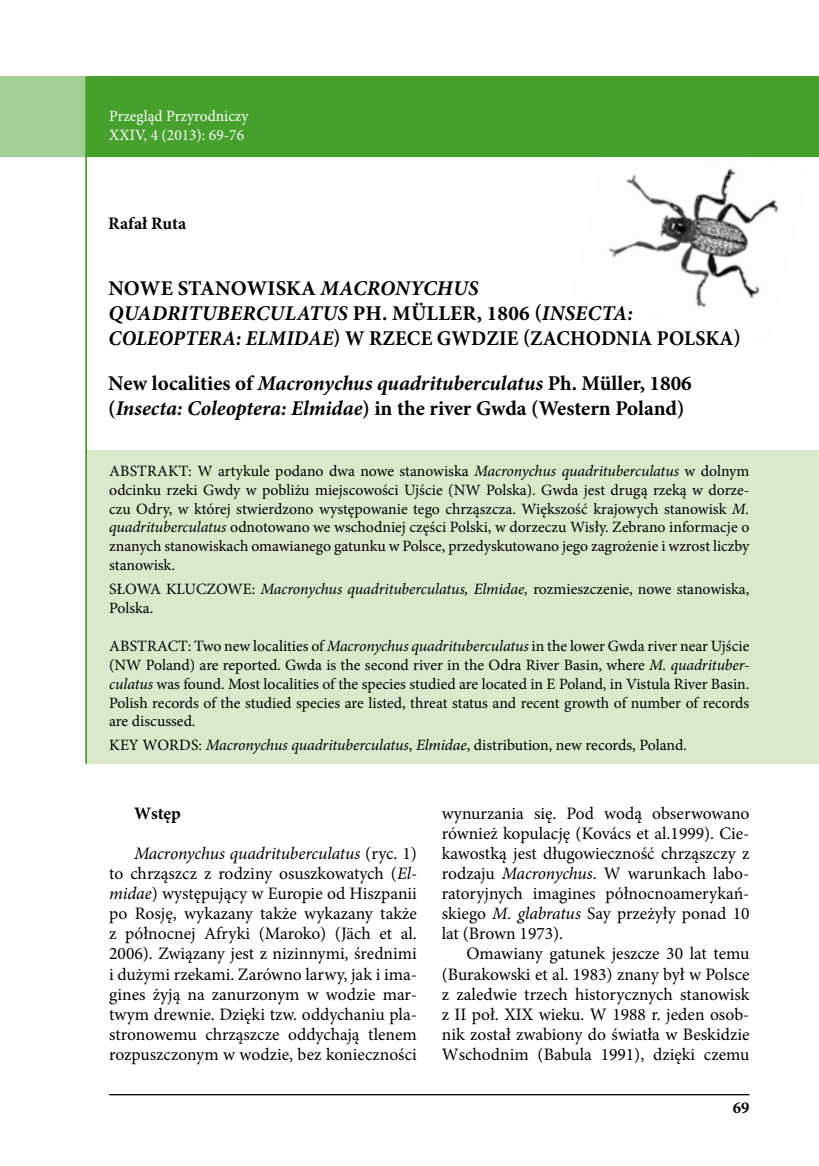
<style>
.page{position:relative;width:819px;height:1166px;background:#fff}
.page>*{position:absolute;margin:0;border:0;box-sizing:border-box;transform-origin:0 0}
.t1{font:700 21px/25.2px "Minion Pro";color:#000}
.t2{font:17.5px/20.1px "Minion Pro";color:#000;text-align:justify}
.t3{font:700 17.5px "Minion Pro";letter-spacing:.005em;color:#000}
.t4{font:700 16.62px "Minion Pro";color:#000}
.t5{font:15.75px/18.9px "Minion Pro";color:#000;text-align:justify}
.t6{font:15.75px/18.9px "Minion Pro";color:#fff}
.s1{font-style:italic}
</style>
<div class="page">
<hr style="left:109px;top:1094px;width:640px;height:1px;background:#000">
<img style="left:608px;top:168px;width:171px;height:140px">
<div style="left:0;top:77px;width:819px;height:80px;background:#45a12b"></div>
<div style="left:0;top:0;width:87px;height:1166px;background:#fff"></div>
<div style="left:86px;top:450px;width:733px;height:314px;background:#dae8cc"></div>
<hr style="left:85px;top:77px;width:2px;height:687px;background:#45a12b">
<p class="t6" style="left:109px;top:106px;width:141px">Przegląd Przyrodniczy<br>XXIV, 4 (2013): 69-76</p>
<p class="t3" style="left:108px;top:211px;width:79px">Rafał Ruta</p>
<h1 class="t1" style="left:108px;top:275px;width:634px">Nowe stanowiska <span class="s1">Macronychus<br>quadrituberculatus</span> Ph. Müller, 1806 (<span class="s1">Insecta:<br>Coleoptera: Elmidae</span>) w rzece Gwdzie (zachodnia Polska)</h1>
<h1 class="t1" style="left:108px;top:371px;width:584px">New localities of <span class="s1">Macronychus quadrituberculatus</span> Ph. Müller, 1806 (<span class="s1">Insecta: Coleoptera: Elmidae</span>) in the river Gwda (Western Poland)</h1>
<p class="t5" style="left:109px;top:461px;width:642px">Abstrakt: W artykule podano dwa nowe stanowiska <span class="s1">Macronychus quadrituberculatus</span> w dolnym odcinku rzeki Gwdy w pobliżu miejscowości Ujście (NW Polska). Gwda jest drugą rzeką w dorze&shy;czu Odry, w której stwierdzono występowanie tego chrząszcza. Większość krajowych stanowisk <span class="s1">M. quadrituberculatus</span> odnotowano we wschodniej części Polski, w dorzeczu Wisły. Zebrano informacje o znanych stanowiskach omawianego gatunku w Polsce, przedyskutowano jego zagrożenie i wzrost liczby stanowisk.</p>
<p class="t5" style="left:109px;top:580px;width:641px">SŁOWA KLUCZOWE: <span class="s1">Macronychus quadrituberculatus, Elmidae,</span> rozmieszczenie, nowe stanowiska,<br>Polska.</p>
<p class="t5" style="left:109px;top:636px;width:641px">Abstract: Two new localities of <span class="s1">Macronychus quadrituberculatus</span> in the lower Gwda river near Ujście (NW Poland) are reported. Gwda is the second river in the Odra River Basin, where <span class="s1">M. quadrituber&shy;culatus</span> was found. Most localities of the species studied are located in E Poland, in Vistula River Basin.<br>Polish records of the studied species are listed, threat status and recent growth of number of records are discussed.</p>
<p class="t5" style="left:109px;top:736px;width:579px">Key wo rds: <span class="s1">Macronychus quadrituberculatus</span>, <span class="s1">Elmidae</span>, distribution, new records, Poland.</p>
<p class="t3" style="left:134px;top:800px;width:48px">Wstęp</p>
<p class="t2" style="left:109px;top:843px;width:309px;text-indent:25px"><span class="s1">Macronychus quadrituberculatus</span> (ryc. 1) to chrząszcz z rodziny osuszkowatych (<span class="s1">El&shy;midae</span>) występujący w Europie od Hiszpanii po Rosję, wykazany także wykazany także z północnej Afryki (Maroko) (Jäch et al.<br>2006). Związany jest z nizinnymi, średnimi i dużymi rzekami. Zarówno larwy, jak i ima&shy;gines żyją na zanurzonym w wodzie mar&shy;twym drewnie. Dzięki tzw. oddychaniu pla&shy;stronowemu chrząszcze oddychają tlenem rozpuszczonym w wodzie, bez konieczności</p>
<p class="t2" style="left:441px;top:803px;width:309px">wynurzania się. Pod wodą obserwowano również kopulację (Kovács et al.1999). Cie&shy;kawostką jest długowieczność chrząszczy z rodzaju <span class="s1">Macronychus</span>. W warunkach labo&shy;ratoryjnych imagines północnoamerykań&shy;skiego <span class="s1">M. glabratus</span> Say przeżyły ponad 10 lat (Brown 1973).</p>
<p class="t2" style="left:441px;top:944px;width:309px;text-indent:25px">Omawiany gatunek jeszcze 30 lat temu (Burakowski et al. 1983) znany był w Polsce z zaledwie trzech historycznych stanowisk z II poł. XIX wieku. W 1988 r. jeden osob&shy;nik został zwabiony do światła w Beskidzie Wschodnim (Babula 1991), dzięki czemu</p>
<p class="t4" style="left:732px;top:1096px;width:18px">69</p>
</div>
